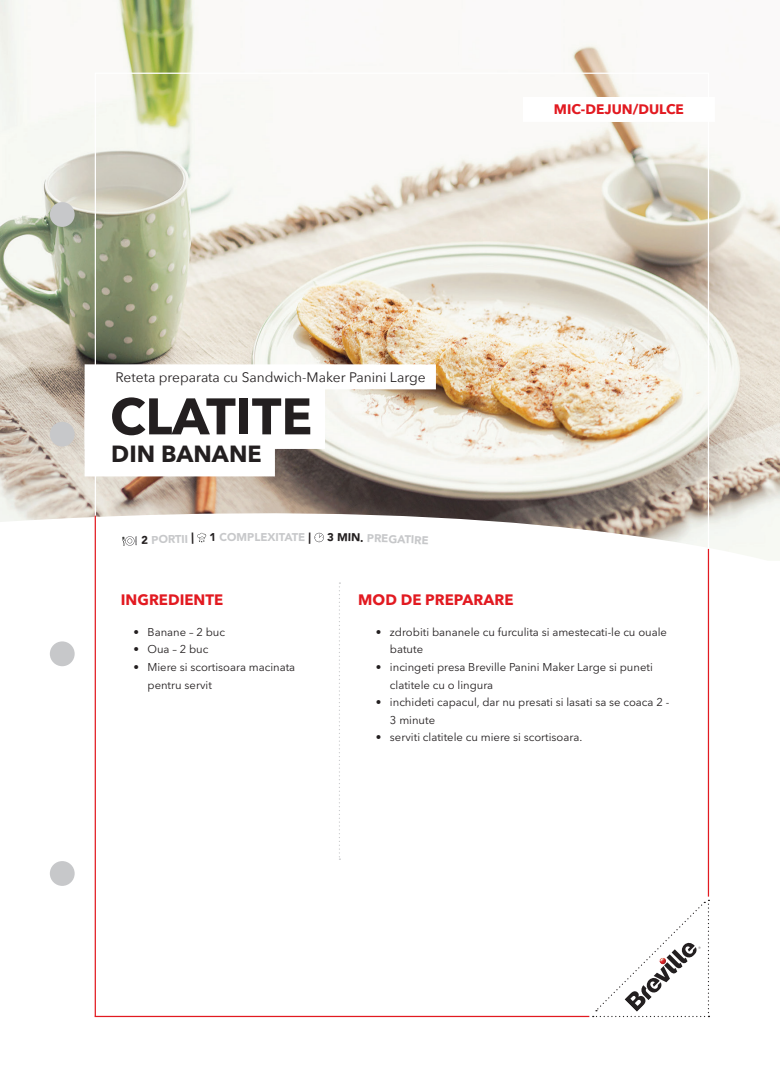
<style>
.page{position:relative;width:780px;height:1088px;background:#fff}
.page>*{position:absolute;margin:0;border:0;box-sizing:border-box;transform-origin:0 0}
.t1{font:700 50.88px "Avenir Next";color:#231f20}
.t2{font:700 23.38px "Avenir Next";color:#231f20}
.t3{font:700 15px "Avenir Next LT Pro";color:#e21a21}
.t4{font:13.75px "Avenir Next";color:#231f20}
.t5{font:700 13.75px "Avenir Next";color:#e21a21}
.t6{font:11.25px/17.5px "Avenir Next LT Pro";color:#231f20}
.t7{font:900 11.25px "Avenir";letter-spacing:-.005em;color:#c7c8ca}
.t8{font:900 11.25px "Avenir";color:#231f20}
.s1{color:#231f20}
</style>
<div class="page">
<img style="left:0;top:0;width:780px;height:561px">
<img style="left:94px;top:72px;width:615px;height:478px">
<hr style="left:95px;top:516px;width:1px;height:500px;background:#e21a21">
<hr style="left:95px;top:1016px;width:494px;height:1px;background:#e21a21">
<hr style="left:707px;top:549px;width:2px;height:347px;background:#e21a21">
<svg style="left:339px;top:582px;width:1px;height:278px"></svg>
<div style="left:50px;top:202px;width:25px;height:25px;background:#c7c8ca;border-radius:50%"></div>
<div style="left:50px;top:422px;width:25px;height:24px;background:#c7c8ca;border-radius:50%"></div>
<div style="left:50px;top:641px;width:25px;height:25px;background:#c7c8ca;border-radius:50%"></div>
<div style="left:50px;top:861px;width:25px;height:25px;background:#c7c8ca;border-radius:50%"></div>
<div style="left:85px;top:364px;width:351px;height:25px;background:#fff"></div>
<div style="left:85px;top:386px;width:240px;height:63px;background:#fff"></div>
<div style="left:85px;top:414px;width:190px;height:62px;background:#fff"></div>
<svg style="left:592px;top:900px;width:117px;height:117px"></svg>
<div style="left:523px;top:97px;width:192px;height:25px;background:#fff"></div>
<svg style="left:122px;top:535px;width:46px;height:11px"></svg>
<svg style="left:197px;top:532px;width:39px;height:10px"></svg>
<svg style="left:299px;top:532px;width:25px;height:12px"></svg>
<svg style="left:422px;top:536px;width:6px;height:8px"></svg>
<p class="t4" style="left:115px;top:365px;width:311px">Reteta preparata cu Sandwich-Maker Panini Large</p>
<h1 class="t1" style="left:110px;top:372px;width:204px">CLATITE</h1>
<h2 class="t2" style="left:111px;top:433px;width:152px">DIN BANANE</h2>
<p class="t7" style="left:168px;top:529px;width:28px;rotate:-1deg">RTII <span class="s1">|</span></p>
<p class="t7" style="left:237px;top:527px;width:63px">MPLEXITAT</p>
<p class="t8" style="left:327px;top:527px;width:38px;rotate:1deg">3 MIN.</p>
<p class="t7" style="left:367px;top:528px;width:56px;rotate:2deg">PREGATIR</p>
<p class="t5" style="left:554px;top:98px;width:132px">MIC-DEJUN/DULCE</p>
<h3 class="t3" style="left:121px;top:591px;width:104px">INGREDIENTE</h3>
<p class="t6" style="left:133px;top:623px;width:93px">• Banane – 2 buc</p>
<p class="t6" style="left:133px;top:641px;width:77px">• Oua – 2 buc</p>
<p class="t6" style="left:147px;top:658px;width:149px;text-indent:-14px">• Miere si scortisoara macinata pentru servit</p>
<h3 class="t3" style="left:358px;top:591px;width:157px">MOD DE PREPARARE</h3>
<p class="t6" style="left:390px;top:623px;width:278px;text-indent:-14px">• zdrobiti bananele cu furculita si amestecati-le cu ouale batute</p>
<p class="t6" style="left:390px;top:658px;width:264px;text-indent:-14px">• incingeti presa Breville Panini Maker Large si puneti clatitele cu o lingura</p>
<p class="t6" style="left:390px;top:693px;width:281px;text-indent:-14px">• inchideti capacul, dar nu presati si lasati sa se coaca 2 -<br>3 minute</p>
<p class="t6" style="left:376px;top:728px;width:208px">• serviti clatitele cu miere si scortisoara.</p>
</div>
